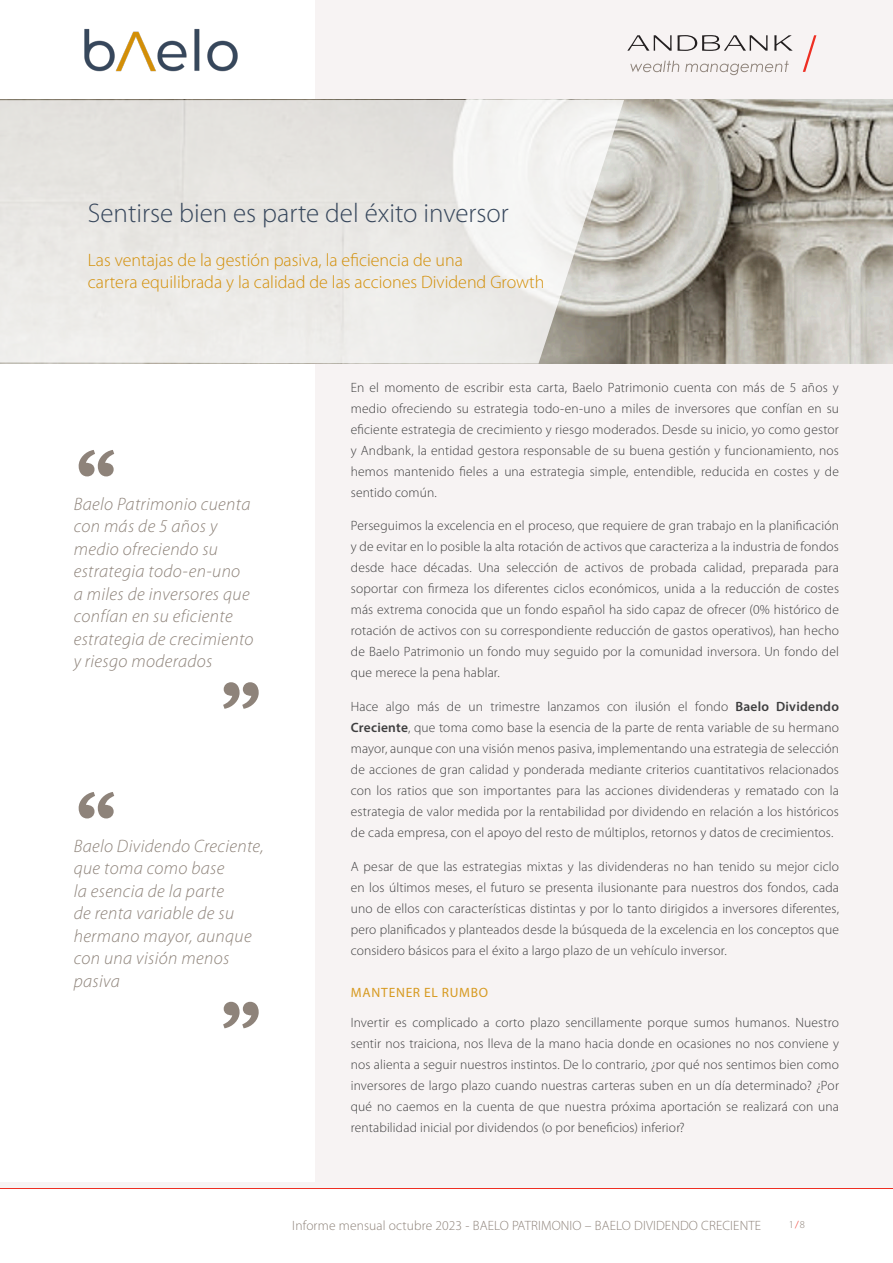
<style>
.page{position:relative;width:893px;height:1263px;background:#fff}
.page>*{position:absolute;margin:0;border:0;box-sizing:border-box;transform-origin:0 0}
.texto{font:700 112.5px "Bagatela";color:#8e837a}
.t1{font:300 27px "Myriad Pro";color:#37475c}
.texto-2{font:italic 300 18px/22.5px "Myriad Pro";letter-spacing:.02em;color:#8e837a}
.t2{font:300 18px/22.5px "Myriad Pro";color:#d38f08}
.texto-3{font:300 13.5px/21px "Myriad Pro";letter-spacing:.01em;color:#3e3e3f;text-align:justify}
.t3{font:300 13.5px "Myriad Pro";letter-spacing:.01em;color:#8e837a}
.texto-4{font:13.5px "Myriad Pro";letter-spacing:.055em;color:#d79a21}
.t4{font:300 10.5px "Myriad Pro";color:#8e837a}
.s1{font-weight:600}
.s2{color:#ee2e22}
</style>
<div class="page">
<div style="left:0;top:1182px;width:893px;height:7px;background:#f7f3f3"></div>
<div style="left:315px;top:0;width:578px;height:1184px;background:#f7f3f3"></div>
<img style="left:660px;top:100px;width:233px;height:264px">
<svg style="left:0;top:100px;width:660px;height:264px;fill:#e9e7e4"></svg>
<svg style="left:627px;top:35px;width:141px;height:16px"></svg>
<svg style="left:774px;top:35px;width:19px;height:16px"></svg>
<svg style="left:803px;top:35px;width:13px;height:37px"></svg>
<svg style="left:630px;top:61px;width:159px;height:14px"></svg>
<img style="left:84px;top:28px;width:154px;height:44px">
<p class="t1" style="left:88px;top:198px;width:422px">Sentirse bien es parte del éxito inversor</p>
<p class="t2" style="left:88px;top:249px;width:458px">Las ventajas de la gestión pasiva, la eficiencia de una<br>cartera equilibrada y la calidad de las acciones Dividend Growth</p>
<p class="texto" style="left:74px;top:417px;width:46px">“</p>
<p class="texto-2" style="left:74px;top:493px;width:181px">Baelo Patrimonio cuenta con más de 5 años y medio ofreciendo su estrategia todo-en-uno a miles de inversores que confían en su eficiente estrategia de crecimiento y riesgo moderados</p>
<p class="texto" style="left:219px;top:583px;width:46px">„</p>
<p class="texto" style="left:74px;top:759px;width:47px">“</p>
<p class="texto-2" style="left:74px;top:835px;width:191px">Baelo Dividendo Creciente, que toma como base<br>la esencia de la parte<br>de renta variable de su hermano mayor, aunque con una visión menos pasiva</p>
<p class="texto" style="left:219px;top:903px;width:46px">„</p>
<p class="texto-3" style="left:351px;top:377px;width:490px">En el momento de escribir esta carta, Baelo Patrimonio cuenta con más de 5 años y medio ofreciendo su estrategia todo-en-uno a miles de inversores que confían en su eficiente estrategia de crecimiento y riesgo moderados. Desde su inicio, yo como gestor y Andbank, la entidad gestora responsable de su buena gestión y funcionamiento, nos hemos mantenido fieles a una estrategia simple, entendible, reducida en costes y de sentido común.</p>
<p class="texto-3" style="left:351px;top:516px;width:490px">Perseguimos la excelencia en el proceso, que requiere de gran trabajo en la planificación y de evitar en lo posible la alta rotación de activos que caracteriza a la industria de fondos desde hace décadas. Una selección de activos de probada calidad, preparada para soportar con firmeza los diferentes ciclos económicos, unida a la reducción de costes más extrema conocida que un fondo español ha sido capaz de ofrecer (0% histórico de rotación de activos con su correspondiente reducción de gastos operativos), han hecho de Baelo Patrimonio un fondo muy seguido por la comunidad inversora. Un fondo del que merece la pena hablar.</p>
<p class="texto-3" style="left:351px;top:696px;width:490px">Hace algo más de un trimestre lanzamos con ilusión el fondo <span class="s1">Baelo Dividendo Creciente</span>, que toma como base la esencia de la parte de renta variable de su hermano mayor, aunque con una visión menos pasiva, implementando una estrategia de selección de acciones de gran calidad y ponderada mediante criterios cuantitativos relacionados con los ratios que son importantes para las acciones dividenderas y rematado con la estrategia de valor medida por la rentabilidad por dividendo en relación a los históricos de cada empresa, con el apoyo del resto de múltiplos, retornos y datos de crecimientos.</p>
<p class="texto-3" style="left:351px;top:856px;width:490px">A pesar de que las estrategias mixtas y las dividenderas no han tenido su mejor ciclo en los últimos meses, el futuro se presenta ilusionante para nuestros dos fondos, cada uno de ellos con características distintas y por lo tanto dirigidos a inversores diferentes, pero planificados y planteados desde la búsqueda de la excelencia en los conceptos que considero básicos para el éxito a largo plazo de un vehículo inversor.</p>
<p class="texto-4" style="left:351px;top:984px;width:139px">MANTENER EL RUMBO</p>
<p class="texto-3" style="left:351px;top:1012px;width:490px">Invertir es complicado a corto plazo sencillamente porque sumos humanos. Nuestro sentir nos traiciona, nos lleva de la mano hacia donde en ocasiones no nos conviene y nos alienta a seguir nuestros instintos. De lo contrario, ¿por qué nos sentimos bien como inversores de largo plazo cuando nuestras carteras suben en un día determinado? ¿Por qué no caemos en la cuenta de que nuestra próxima aportación se realizará con una rentabilidad inicial por dividendos (o por beneficios) inferior?</p>
<p class="t3" style="left:292px;top:1217px;width:470px">Informe mensual octubre 2023 - BAELO PATRIMONIO – BAELO DIVIDENDO CRECIENTE</p>
<p class="t4" style="left:789px;top:1219px;width:18px">1<span class="s2">/</span>8</p>
</div>
